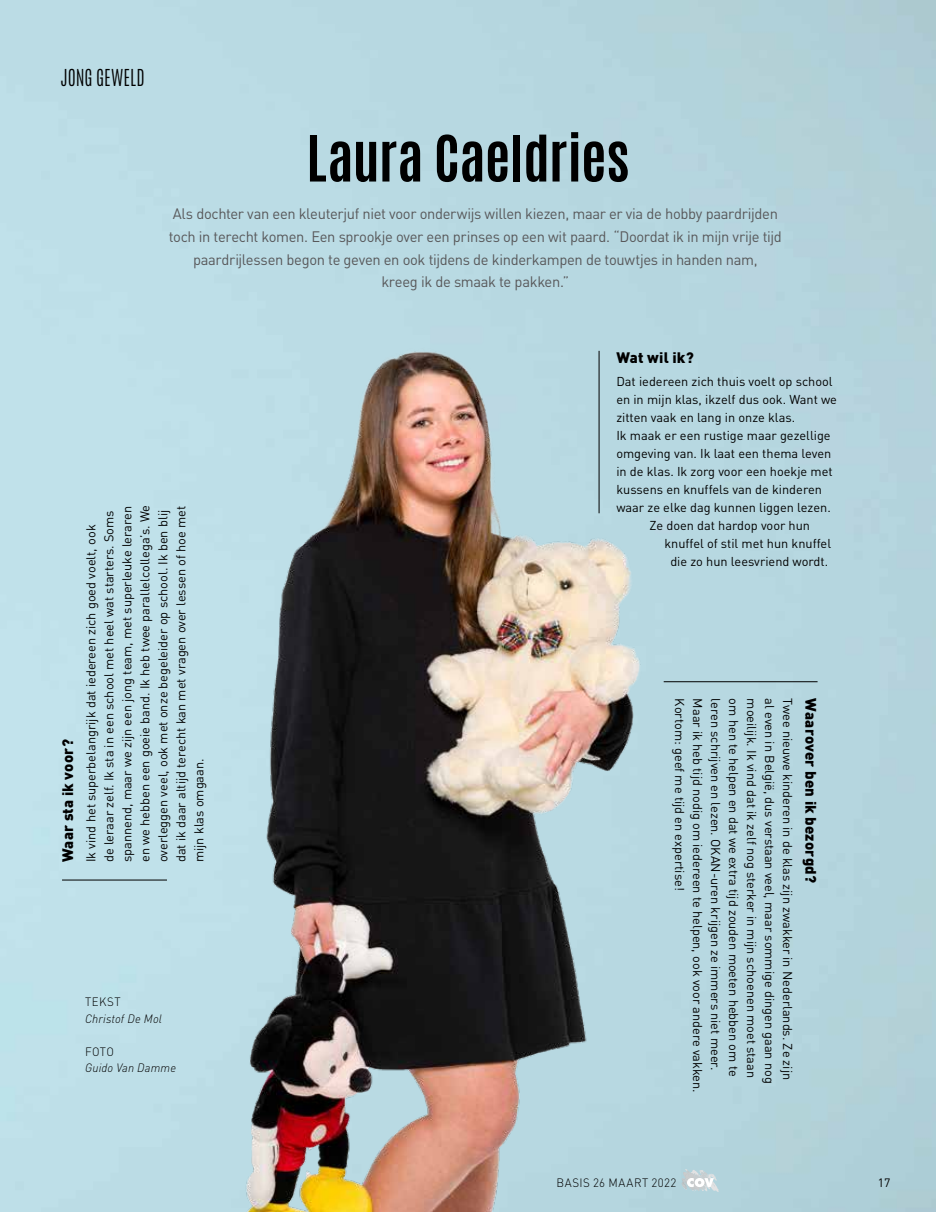
<style>
.page{position:relative;width:936px;height:1212px;background:#fff}
.page>*{position:absolute;margin:0;border:0;box-sizing:border-box;transform-origin:0 0}
.t1{font:700 54.15px "Antonio";letter-spacing:-.01em;color:#000}
.t2{font:300 19.5px "Antonio";color:#000;scale:.96 1}
.t3{font:15px/22.5px "DINOT";letter-spacing:-.025em;color:#58585a;text-align:center}
.t4{font:900 15px "DINOT";letter-spacing:.01em;color:#000}
.t5{font:12.75px/18px "DINOT";color:#000}
.t6{font:italic 300 12px "DINOT";letter-spacing:.015em;color:#000;scale:.96 1}
.t7{font:300 12px "DINOT";letter-spacing:.035em;color:#000;scale:.96 1}
.t8{font:12px "DINOT";color:#000}
</style>
<div class="page">
<img style="left:0;top:0;width:935px;height:1212px">
<img style="left:106px;top:319px;width:540px;height:893px">
<hr style="left:62px;top:880px;width:105px;height:1px;background:#000">
<hr style="left:598px;top:351px;width:1px;height:162px;background:#000">
<hr style="left:663px;top:681px;width:154px;height:1px;background:#000">
<svg style="left:681px;top:1167px;width:38px;height:25px"></svg>
<h2 class="t2" style="left:61px;top:64px;width:89px">JONG GEWELD</h2>
<h1 class="t1" style="left:306px;top:117px;width:324px">Laura Caeldries</h1>
<p class="t3" style="left:169px;top:203px;width:614px">Als dochter van een kleuterjuf niet voor onderwijs willen kiezen, maar er via de hobby paardrijden toch in terecht komen. Een sprookje over een prinses op een wit paard. “Doordat ik in mijn vrije tijd paardrijlessen begon te geven en ook tijdens de kinderkampen de touwtjes in handen nam,<br>kreeg ik de smaak te pakken.”</p>
<p class="t4" style="left:58px;top:862px;width:124px;rotate:-90deg">Waar sta ik voor?</p>
<p class="t5" style="left:82px;top:862px;width:359px;rotate:-90deg">Ik vind het superbelangrijk dat iedereen zich goed voelt, ook<br>de leraar zelf. Ik sta in een school met heel wat starters. Soms spannend, maar we zijn een jong team, met superleuke leraren en we hebben een goeie band. Ik heb twee parallelcollega’s. We overleggen veel, ook met onze begeleider op school. Ik ben blij dat ik daar altijd terecht kan met vragen over lessen of hoe met mijn klas omgaan.</p>
<p class="t7" style="left:85px;top:995px;width:39px">TEKST</p>
<p class="t6" style="left:85px;top:1011px;width:82px">Christof De Mol</p>
<p class="t7" style="left:85px;top:1044px;width:31px">FOTO</p>
<p class="t6" style="left:85px;top:1061px;width:96px">Guido Van Damme</p>
<p class="t4" style="left:616px;top:348px;width:79px">Wat wil ik?</p>
<p class="t5" style="left:616px;top:372px;width:218px">Dat iedereen zich thuis voelt op school</p>
<p class="t5" style="left:616px;top:390px;width:222px">en in mijn klas, ikzelf dus ook. Want we</p>
<p class="t5" style="left:616px;top:408px;width:180px">zitten vaak en lang in onze klas.</p>
<p class="t5" style="left:616px;top:426px;width:216px">Ik maak er een rustige maar gezellige</p>
<p class="t5" style="left:616px;top:444px;width:216px">omgeving van. Ik laat een thema leven</p>
<p class="t5" style="left:616px;top:462px;width:218px">in de klas. Ik zorg voor een hoekje met</p>
<p class="t5" style="left:616px;top:480px;width:207px">kussens en knuffels van de kinderen</p>
<p class="t5" style="left:616px;top:498px;width:216px">waar ze elke dag kunnen liggen lezen.</p>
<p class="t5" style="left:649px;top:516px;width:162px">Ze doen dat hardop voor hun</p>
<p class="t5" style="left:664px;top:534px;width:168px">knuffel of stil met hun knuffel</p>
<p class="t5" style="left:670px;top:552px;width:159px">die zo hun leesvriend wordt.</p>
<p class="t5" style="left:688px;top:698px;width:194px;rotate:90deg">Kortom: geef me tijd en expertise!</p>
<p class="t5" style="left:706px;top:698px;width:395px;rotate:90deg">Maar ik heb tijd nodig om iedereen te helpen, ook voor andere vakken.</p>
<p class="t5" style="left:724px;top:698px;width:373px;rotate:90deg">leren schrijven en lezen. OKAN-uren krijgen ze immers niet meer.</p>
<p class="t5" style="left:742px;top:698px;width:379px;rotate:90deg">om hen te helpen en dat we extra tijd zouden moeten hebben om te</p>
<p class="t5" style="left:760px;top:698px;width:381px;rotate:90deg">moeilijk. Ik vind dat ik zelf nog sterker in mijn schoenen moet staan</p>
<p class="t5" style="left:778px;top:698px;width:387px;rotate:90deg">al even in België, dus verstaan veel, maar sommige dingen gaan nog</p>
<p class="t5" style="left:796px;top:698px;width:383px;rotate:90deg">Twee nieuwe kinderen in de klas zijn zwakker in Nederlands. Ze zijn</p>
<p class="t4" style="left:820px;top:698px;width:186px;rotate:90deg">Waarover ben ik bezorgd?</p>
<p class="t7" style="left:556px;top:1175px;width:126px">BASIS 26 MAART 2022</p>
<p class="t8" style="left:877px;top:1175px;width:14px">17</p>
</div>
